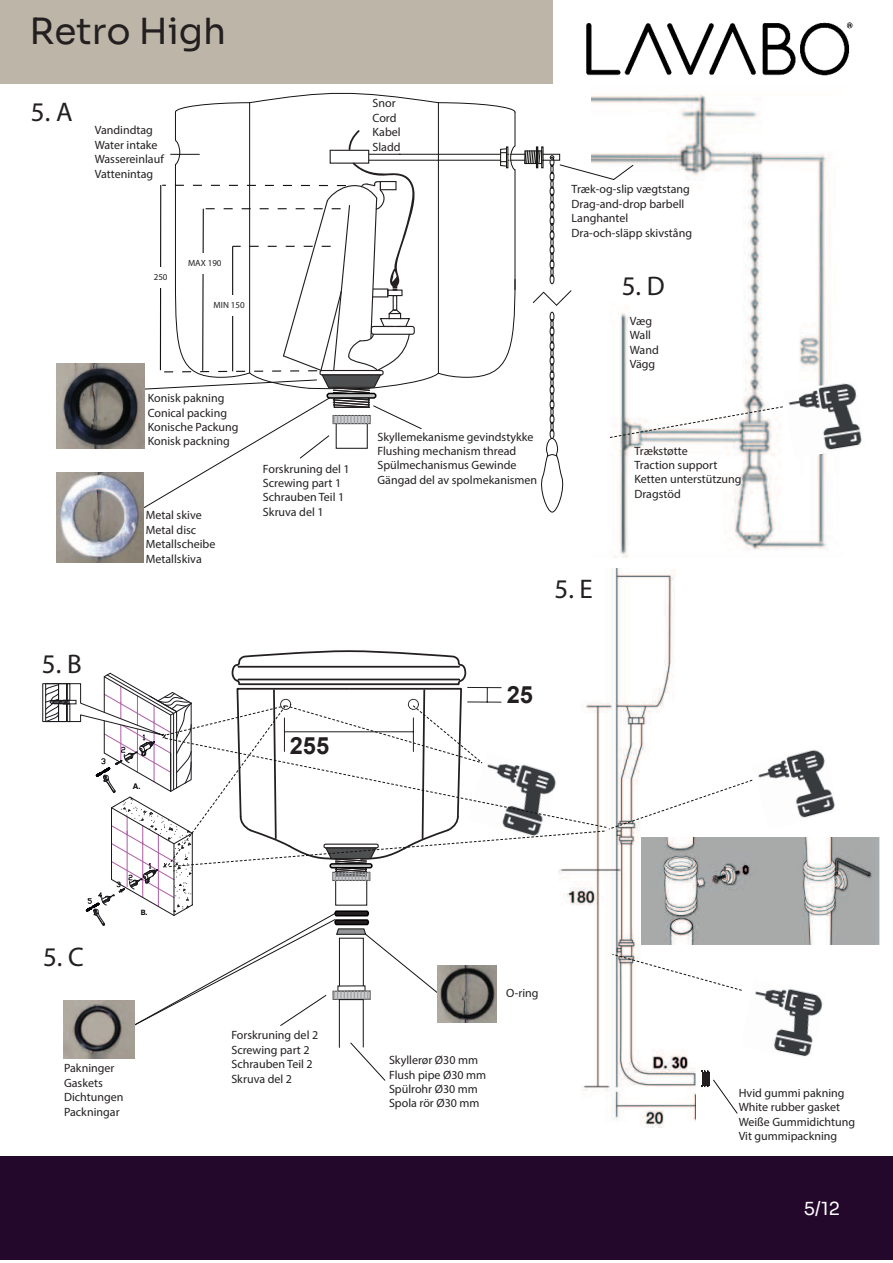
<style>
.page{position:relative;width:893px;height:1263px;background:#fff}
.page>*{position:absolute;margin:0;border:0;box-sizing:border-box;transform-origin:0 0}
.t1{font:36px "Sora";color:#231f20}
.t2{font:27px "Myriad Pro";color:#231f20}
.t3{font:700 23.7px "Arial";color:#231f20}
.t4{font:18px "Sora";color:#fff}
.t5{font:12px/14.4px "Myriad Pro";color:#231f20}
.t6{font:9px "Myriad Pro";color:#231f20}
.t7{font:700 7.8px "Aktiv Grotesk";color:#010106}
.t8{font:700 7.35px "Aktiv Grotesk";color:#010106}
</style>
<div class="page">
<img style="left:613px;top:154px;width:215px;height:404px">
<img style="left:586px;top:22px;width:267px;height:54px">
<div style="left:0;top:1157px;width:893px;height:103px;background:#24082b"></div>
<div style="left:0;top:0;width:552px;height:83px;background:#bdb5a7"></div>
<img style="left:56px;top:364px;width:87px;height:84px">
<img style="left:56px;top:473px;width:88px;height:89px">
<div style="left:339px;top:999px;width:25px;height:49px;border:1px solid #131412"></div>
<img style="left:64px;top:1026px;width:71px;height:33px">
<img style="left:783px;top:380px;width:79px;height:78px">
<svg style="left:350px;top:1042px;width:36px;height:39px"></svg>
<svg style="left:143px;top:92px;width:640px;height:421px"></svg>
<img style="left:583px;top:569px;width:112px;height:558px">
<img style="left:753px;top:837px;width:127px;height:108px">
<img style="left:758px;top:750px;width:77px;height:68px">
<img style="left:755px;top:989px;width:68px;height:68px">
<svg style="left:702px;top:1070px;width:36px;height:44px"></svg>
<svg style="left:42px;top:649px;width:711px;height:377px"></svg>
<h1 class="t1" style="left:30px;top:14px;width:198px">Retro High</h1>
<h2 class="t2" style="left:31px;top:101px;width:43px">5. A</h2>
<p class="t5" style="left:95px;top:124px;width:71px">Vandindtag<br>Water intake<br>Wassereinlauf<br>Vattenintag</p>
<p class="t6" style="left:154px;top:273px;width:15px">250</p>
<p class="t6" style="left:188px;top:260px;width:35px">MAX 190</p>
<p class="t6" style="left:214px;top:301px;width:33px">MIN 150</p>
<p class="t5" style="left:148px;top:392px;width:92px">Konisk pakning<br>Conical packing<br>Konische Packung<br>Konisk packning</p>
<p class="t5" style="left:146px;top:509px;width:71px">Metal skive<br>Metal disc<br>Metallscheibe<br>Metallskiva</p>
<p class="t5" style="left:263px;top:462px;width:88px">Forskruning del 1<br>Screwing part 1<br>Schrauben Teil 1<br>Skruva del 1</p>
<h2 class="t2" style="left:42px;top:654px;width:41px">5. B</h2>
<p class="t7" style="left:133px;top:781px;width:9px">A.</p>
<h3 class="t3" style="left:290px;top:732px;width:41px">255</h3>
<p class="t5" style="left:373px;top:97px;width:30px">Snor<br>Cord<br>Kabel<br>Sladd</p>
<p class="t5" style="left:377px;top:430px;width:161px">Skyllemekanisme gevindstykke<br>Flushing mechanism thread<br>Spülmechanismus Gewinde<br>Gängad del av spolmekanismen</p>
<p class="t5" style="left:572px;top:183px;width:122px">Træk-og-slip vægtstang<br>Drag-and-drop barbell<br>Langhantel<br>Dra-och-släpp skivstång</p>
<h2 class="t2" style="left:622px;top:276px;width:45px">5. D</h2>
<p class="t5" style="left:630px;top:314px;width:30px">Væg<br>Wall<br>Wand<br>Vägg</p>
<p class="t5" style="left:634px;top:444px;width:109px">Trækstøtte<br>Traction support<br>Ketten unterstützung<br>Dragstöd</p>
<h2 class="t2" style="left:554px;top:579px;width:40px">5. E</h2>
<h3 class="t3" style="left:507px;top:681px;width:28px">25</h3>
<h2 class="t2" style="left:43px;top:947px;width:42px">5. C</h2>
<p class="t8" style="left:141px;top:908px;width:8px">B.</p>
<p class="t5" style="left:64px;top:1062px;width:61px">Pakninger<br>Gaskets<br>Dichtungen<br>Packningar</p>
<p class="t5" style="left:231px;top:1029px;width:88px">Forskruning del 2<br>Screwing part 2<br>Schrauben Teil 2<br>Skruva del 2</p>
<p class="t5" style="left:506px;top:987px;width:34px">O-ring</p>
<p class="t5" style="left:389px;top:1054px;width:99px">Skyllerør Ø30 mm<br>Flush pipe Ø30 mm<br>Spülrohr Ø30 mm<br>Spola rör Ø30 mm</p>
<p class="t5" style="left:739px;top:1087px;width:118px">Hvid gummi pakning<br>White rubber gasket<br>Weiße Gummidichtung<br>Vit gummipackning</p>
<h3 class="t4" style="left:804px;top:1200px;width:38px">5/12</h3>
</div>
